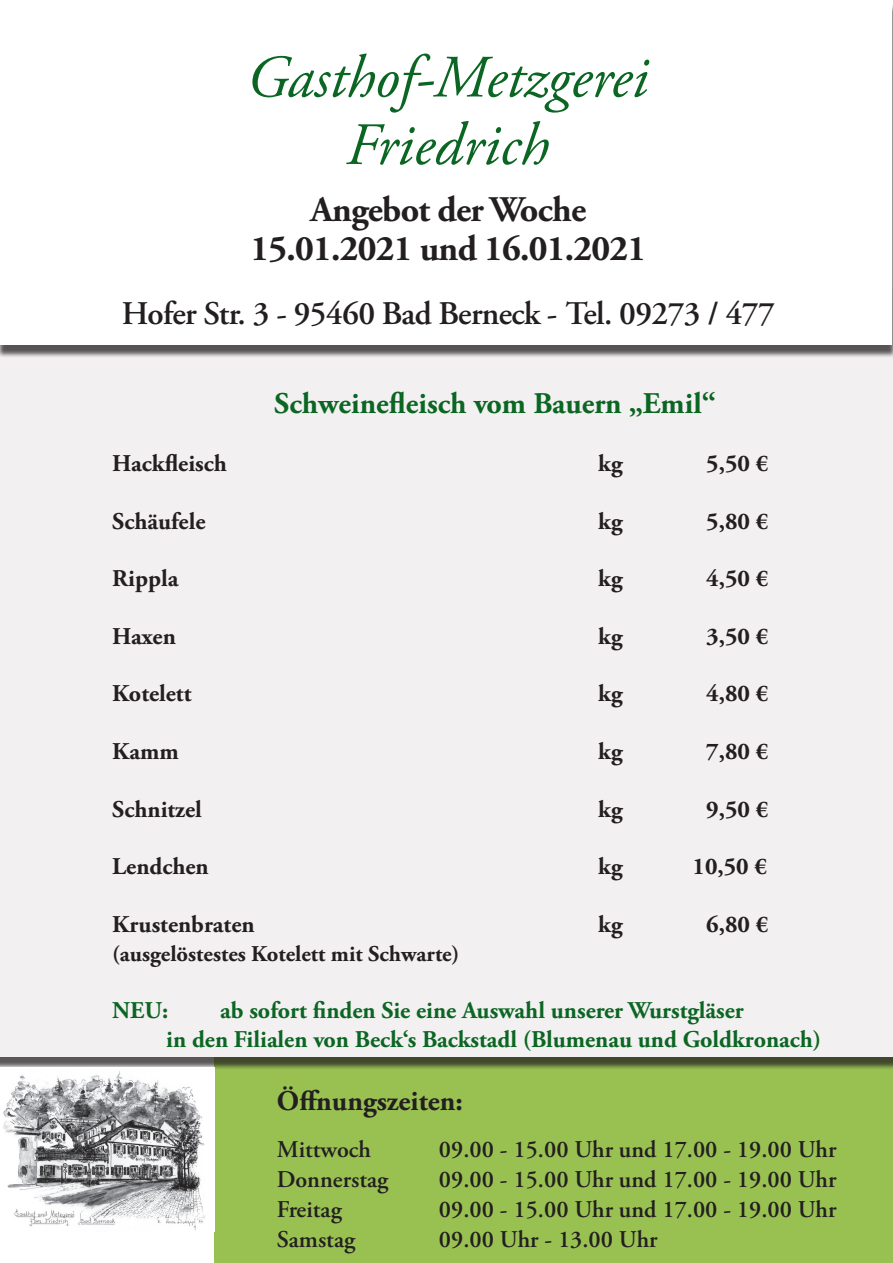
<style>
.page{position:relative;width:893px;height:1263px;background:#fff}
.page>*{position:absolute;margin:0;border:0;box-sizing:border-box;transform-origin:0 0}
.t1{font:italic 60px "Adobe Garamond Pro";color:#0b6623}
.t2{font:700 36px "Adobe Garamond Pro";letter-spacing:-.02em;color:#231f20}
.t3{font:600 33px "Adobe Garamond Pro";letter-spacing:-.02em;color:#231f20}
.t4{font:700 30px "Adobe Garamond Pro";color:#0b6623}
.t5{font:700 28.5px "Adobe Garamond Pro";color:#231f20}
.t6{font:600 24px "Adobe Garamond Pro";color:#231f20}
.t7{font:700 24px "Adobe Garamond Pro";color:#231f20}
.t8{font:700 24px "Adobe Garamond Pro";color:#0b6623}
.t9{font:700 22.5px "Adobe Garamond Pro";color:#231f20}
</style>
<div class="page">
<div style="left:215px;top:1055px;width:678px;height:208px;background:#99c152"></div>
<div style="left:0;top:289px;width:893px;height:768px;background:#f3f0f1"></div>
<div style="left:0;top:5px;width:893px;height:353px;background:#231f20;opacity:.75"></div>
<div style="left:1px;top:1px;width:891px;height:343px;background:#fff"></div>
<img style="left:3px;top:1071px;width:202px;height:159px">
<p class="t1" style="left:246px;top:41px;width:403px">Gasthof-Metzgerei</p>
<p class="t1" style="left:346px;top:109px;width:204px">Friedrich</p>
<p class="t2" style="left:311px;top:188px;width:277px">Angebot der Woche</p>
<p class="t2" style="left:250px;top:227px;width:397px">15.01.2021 und 16.01.2021</p>
<p class="t3" style="left:122px;top:295px;width:654px">Hofer Str. 3 - 95460 Bad Berneck - Tel. 09273 / 477</p>
<p class="t4" style="left:274px;top:386px;width:443px">Schweinefleisch vom Bauern „Emil“</p>
<p class="t7" style="left:112px;top:449px;width:116px">Hackfleisch</p>
<p class="t7" style="left:598px;top:449px;width:26px">kg</p>
<p class="t7" style="left:706px;top:449px;width:63px">5,50 €</p>
<p class="t7" style="left:112px;top:507px;width:95px">Schäufele</p>
<p class="t7" style="left:598px;top:507px;width:26px">kg</p>
<p class="t7" style="left:706px;top:507px;width:63px">5,80 €</p>
<p class="t7" style="left:112px;top:565px;width:68px">Rippla</p>
<p class="t7" style="left:598px;top:565px;width:26px">kg</p>
<p class="t7" style="left:706px;top:565px;width:63px">4,50 €</p>
<p class="t7" style="left:112px;top:622px;width:65px">Haxen</p>
<p class="t7" style="left:598px;top:622px;width:26px">kg</p>
<p class="t7" style="left:706px;top:622px;width:63px">3,50 €</p>
<p class="t7" style="left:112px;top:680px;width:81px">Kotelett</p>
<p class="t7" style="left:598px;top:680px;width:26px">kg</p>
<p class="t7" style="left:706px;top:680px;width:63px">4,80 €</p>
<p class="t7" style="left:112px;top:737px;width:68px">Kamm</p>
<p class="t7" style="left:598px;top:737px;width:26px">kg</p>
<p class="t7" style="left:706px;top:737px;width:63px">7,80 €</p>
<p class="t7" style="left:112px;top:795px;width:91px">Schnitzel</p>
<p class="t7" style="left:598px;top:795px;width:26px">kg</p>
<p class="t7" style="left:706px;top:795px;width:63px">9,50 €</p>
<p class="t7" style="left:112px;top:853px;width:98px">Lendchen</p>
<p class="t7" style="left:598px;top:853px;width:26px">kg</p>
<p class="t7" style="left:693px;top:853px;width:76px">10,50 €</p>
<p class="t7" style="left:112px;top:910px;width:144px">Krustenbraten</p>
<p class="t7" style="left:598px;top:910px;width:26px">kg</p>
<p class="t7" style="left:706px;top:910px;width:63px">6,80 €</p>
<p class="t9" style="left:112px;top:940px;width:349px">(ausgelöstestes Kotelett mit Schwarte)</p>
<p class="t8" style="left:112px;top:997px;width:58px">NEU:</p>
<p class="t8" style="left:220px;top:997px;width:525px">ab sofort finden Sie eine Auswahl unserer Wurstgläser</p>
<p class="t8" style="left:166px;top:1025px;width:656px">in den Filialen von Beck‘s Backstadl (Blumenau und Goldkronach)</p>
<p class="t5" style="left:277px;top:1084px;width:188px">Öffnungszeiten:</p>
<p class="t6" style="left:277px;top:1135px;width:96px">Mittwoch</p>
<p class="t6" style="left:439px;top:1135px;width:399px">09.00 - 15.00 Uhr und 17.00 - 19.00 Uhr</p>
<p class="t6" style="left:277px;top:1165px;width:113px">Donnerstag</p>
<p class="t6" style="left:439px;top:1165px;width:399px">09.00 - 15.00 Uhr und 17.00 - 19.00 Uhr</p>
<p class="t6" style="left:277px;top:1195px;width:66px">Freitag</p>
<p class="t6" style="left:439px;top:1195px;width:399px">09.00 - 15.00 Uhr und 17.00 - 19.00 Uhr</p>
<p class="t6" style="left:277px;top:1225px;width:80px">Samstag</p>
<p class="t6" style="left:439px;top:1225px;width:220px">09.00 Uhr - 13.00 Uhr</p>
</div>
